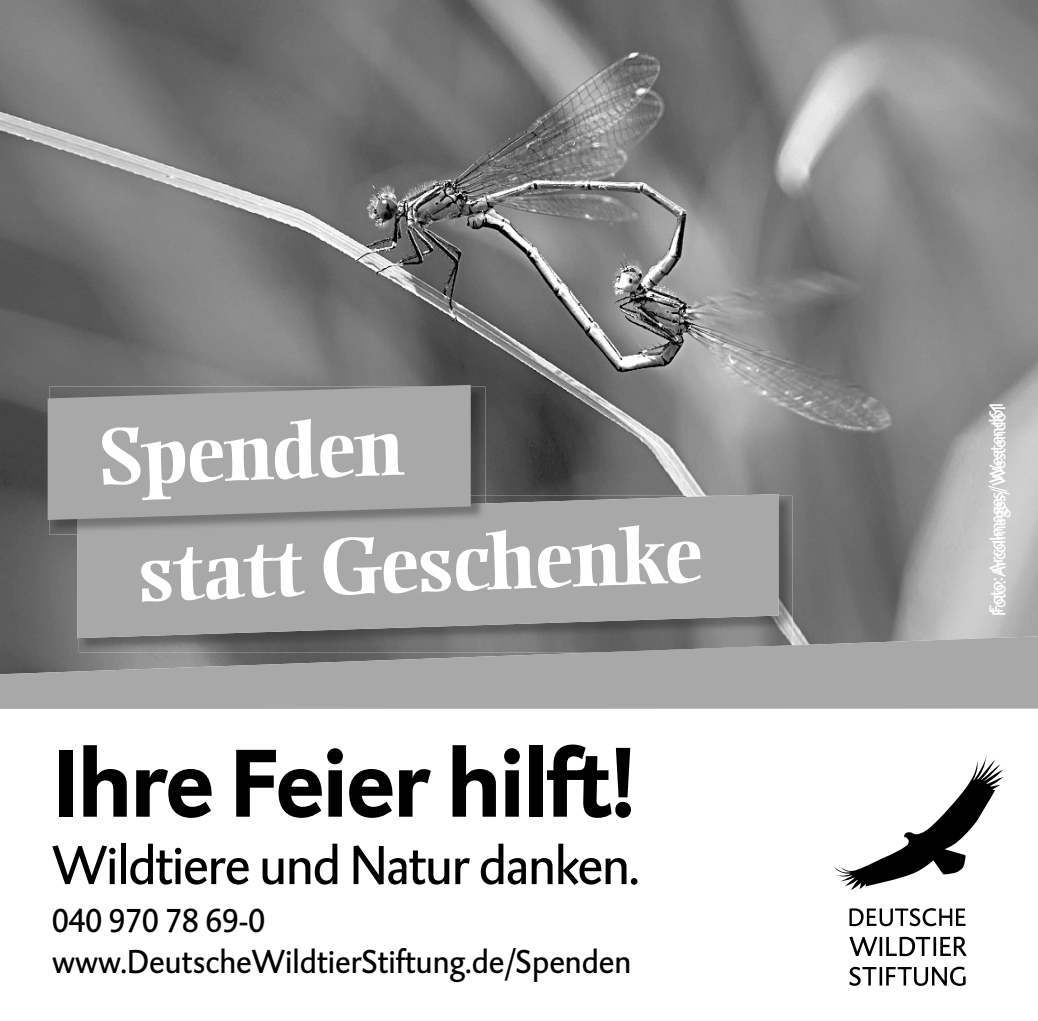
<style>
.page{position:relative;width:1038px;height:1021px;background:#fff}
.page>*{position:absolute;margin:0;border:0;box-sizing:border-box;transform-origin:0 0}
.t1{font:700 98.4px "DTL Caspari TOT";letter-spacing:-.02em;color:#000}
.t2{font:700 80px "Ellington";color:#fff;scale:1.09 1}
.t3{font:56px "DTL Caspari TOT";letter-spacing:-.02em;color:#000}
.t4{font:34px/40.8px "DTL Caspari TOT";color:#000}
.t5{font:19.6px "DTL Caspari TOT";letter-spacing:-.02em;color:#fff;scale:.95 1}
</style>
<div class="page">
<img style="left:0;top:0;width:1037px;height:636px">
<svg style="left:0;top:636px;width:1037px;height:73px;background:#a1a1a1"></svg>
<img style="left:79px;top:495px;width:713px;height:157px">
<img style="left:602px;top:645px;width:190px;height:7px">
<svg style="left:77px;top:494px;width:701px;height:144px;background:#a0a0a0"></svg>
<img style="left:49px;top:386px;width:436px;height:148px">
<img style="left:77px;top:503px;width:408px;height:31px">
<img style="left:374px;top:530px;width:111px;height:4px">
<svg style="left:48px;top:385px;width:423px;height:135px;background:#a3a3a3"></svg>
<svg style="left:834px;top:756px;width:169px;height:229px"></svg>
<h2 class="t2" style="left:95px;top:412px;width:283px;rotate:-2deg">Spenden</h2>
<h2 class="t2" style="left:134px;top:528px;width:521px;rotate:-2deg">statt Geschenke</h2>
<h1 class="t1" style="left:52px;top:717px;width:584px">Ihre Feier hilft!</h1>
<h3 class="t3" style="left:52px;top:829px;width:589px">Wildtiere und Natur danken.</h3>
<p class="t4" style="left:52px;top:899px;width:580px">040 970 78 69-0 www.DeutscheWildtierStiftung.de/Spenden</p>
<p class="t5" style="left:983px;top:613px;width:225px;rotate:-90deg">Foto: ArcoImages/ Westend61</p>
<p class="t5" style="left:986px;top:615px;width:225px;rotate:-90deg">Foto: ArcoImages/ Westend61</p>
</div>
